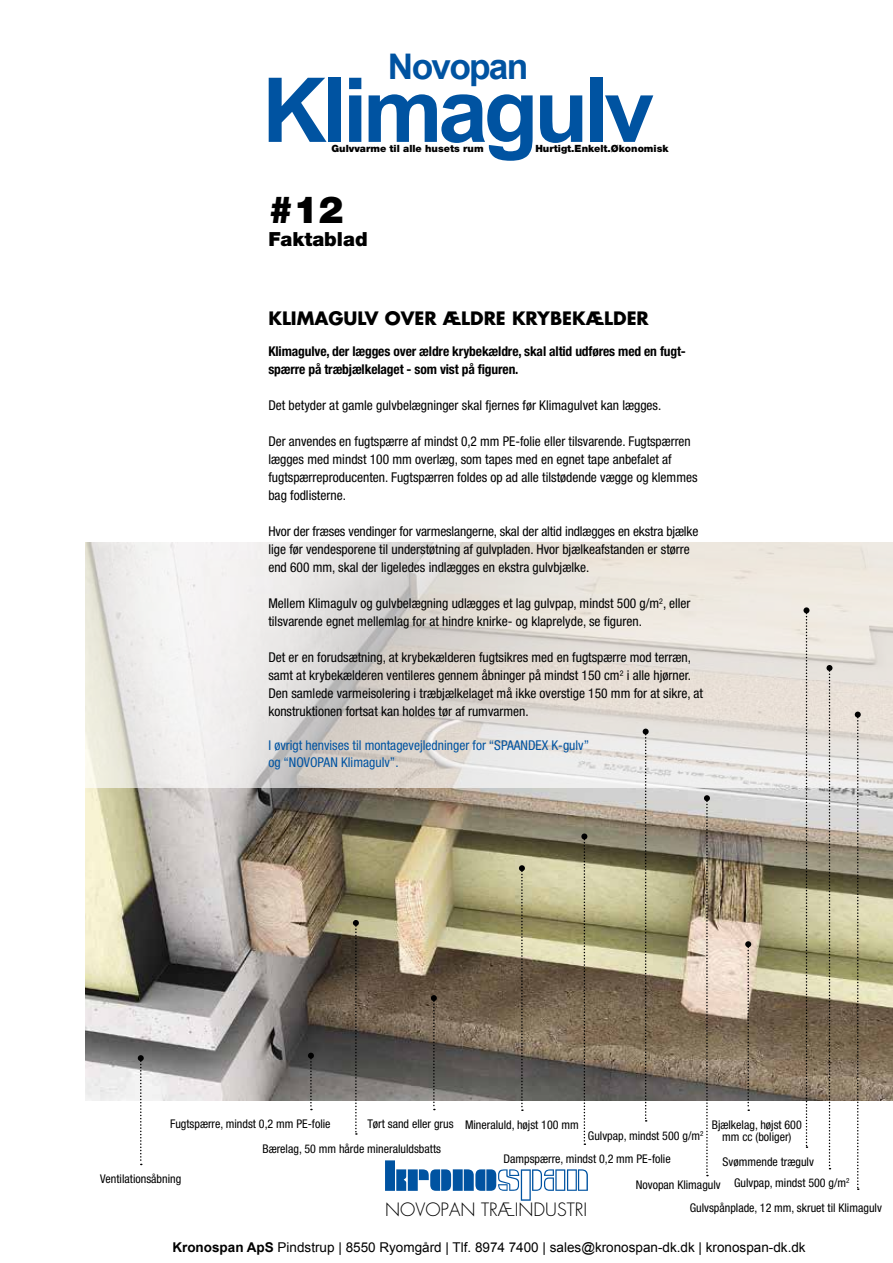
<style>
.page{position:relative;width:893px;height:1263px;background:#fff}
.page>*{position:absolute;margin:0;border:0;box-sizing:border-box;transform-origin:0 0}
.t1{font:700 89.55px "Arial";letter-spacing:-.05em;color:#0053a1}
.t2{font:900 37.5px "Helvetica Neue";color:#000}
.t3{font:700 35.25px "Arial";letter-spacing:-.05em;color:#0053a1}
.t4{font:900 19.5px "Helvetica Neue";color:#000}
.t5{font:700 18px "CK Futura";color:#000}
.t6{font:300 17.85px "CK Futura";color:#000}
.t7{font:condensed 13.5px/18px "Helvetica Neue";color:#000}
.t8{font:700 condensed 13.5px/18px "Helvetica Neue";letter-spacing:-.01em;color:#000}
.t9{font:13.5px "Arial";color:#000}
.t10{font:condensed 13.5px/16px "Helvetica Neue";color:#0053a1}
.t11{font:condensed 12px/24.5px "Helvetica Neue";color:#000}
.t12{font:900 9.9px "Helvetica Neue";color:#000}
.s1{font-weight:700}
</style>
<div class="page">
<img style="left:85px;top:788px;width:808px;height:313px">
<svg style="left:85px;top:542px;width:808px;height:246px"></svg>
<svg style="left:385px;top:1160px;width:203px;height:41px"></svg>
<svg style="left:803px;top:607px;width:6px;height:541px"></svg>
<svg style="left:745px;top:941px;width:6px;height:170px"></svg>
<svg style="left:826px;top:665px;width:6px;height:504px"></svg>
<svg style="left:855px;top:711px;width:6px;height:479px"></svg>
<svg style="left:138px;top:1055px;width:6px;height:110px"></svg>
<svg style="left:431px;top:995px;width:6px;height:115px"></svg>
<svg style="left:308px;top:1053px;width:6px;height:57px"></svg>
<svg style="left:353px;top:920px;width:6px;height:215px"></svg>
<svg style="left:519px;top:865px;width:6px;height:246px"></svg>
<svg style="left:643px;top:729px;width:6px;height:392px"></svg>
<svg style="left:581px;top:833px;width:6px;height:312px"></svg>
<svg style="left:704px;top:795px;width:6px;height:381px"></svg>
<h3 class="t3" style="left:388px;top:43px;width:142px">Novopan</h3>
<h1 class="t1" style="left:262px;top:51px;width:394px">Klimagulv</h1>
<p class="t12" style="left:331px;top:142px;width:154px">Gulvvarme til alle husets rum</p>
<p class="t12" style="left:535px;top:142px;width:135px">Hurtigt.Enkelt.Økonomisk</p>
<h2 class="t2" style="left:268px;top:187px;width:77px">#12</h2>
<h3 class="t4" style="left:268px;top:228px;width:101px">Faktablad</h3>
<h3 class="t5" style="left:268px;top:305px;width:382px">KLIMAGULV OVER ÆLDRE KRYBEKÆLDER</h3>
<p class="t8" style="left:268px;top:342px;width:419px">Klimagulve, der lægges over ældre krybekældre, skal altid udføres med en fugt&shy;spærre på træbjælkelaget - som vist på figuren.</p>
<p class="t7" style="left:268px;top:396px;width:394px">Det betyder at gamle gulvbelægninger skal fjernes før Klimagulvet kan lægges.</p>
<p class="t7" style="left:268px;top:432px;width:431px">Der anvendes en fugtspærre af mindst 0,2 mm PE-folie eller tilsvarende. Fugtspærren lægges med mindst 100 mm overlæg, som tapes med en egnet tape anbefalet af fugtspærreproducenten. Fugtspærren foldes op ad alle tilstødende vægge og klemmes bag fodlisterne.</p>
<p class="t7" style="left:268px;top:522px;width:432px">Hvor der fræses vendinger for varmeslangerne, skal der altid indlægges en ekstra bjælke lige før vendesporene til understøtning af gulvpladen. Hvor bjælkeafstanden er større end 600 mm, skal der ligeledes indlægges en ekstra gulvbjælke.</p>
<p class="t7" style="left:268px;top:594px;width:424px">Mellem Klimagulv og gulvbelægning udlægges et lag gulvpap, mindst 500 g/m<sup>2</sup>, eller tilsvarende egnet mellemlag for at hindre knirke- og klaprelyde, se figuren.</p>
<p class="t7" style="left:268px;top:648px;width:436px">Det er en forudsætning, at krybekælderen fugtsikres med en fugtspærre mod terræn, samt at krybekælderen ventileres gennem åbninger på mindst 150 cm<sup>2</sup> i alle hjørner.<br>Den samlede varmeisolering i træbjælkelaget må ikke overstige 150 mm for at sikre, at konstruktionen fortsat kan holdes tør af rumvarmen.</p>
<p class="t10" style="left:268px;top:737px;width:322px">I øvrigt henvises til montagevejledninger for “SPAANDEX K-gulv” og “NOVOPAN Klimagulv”.</p>
<p class="t11" style="left:170px;top:1112px;width:162px">Fugtspærre, mindst 0,2 mm PE-folie</p>
<p class="t11" style="left:262px;top:1112px;width:193px;text-indent:105px">Tørt sand eller grus<br>Bærelag, 50 mm hårde mineraluldsbatts</p>
<p class="t11" style="left:465px;top:1112px;width:115px">Mineraluld, højst 100 mm</p>
<p class="t11" style="left:712px;top:1118px;width:92px;line-height:12px;text-align:center">Bjælkelag, højst 600 mm cc (boliger)</p>
<p class="t11" style="left:503px;top:1123px;width:201px;line-height:23.4px;text-indent:84px">Gulvpap, mindst 500 g/m<sup>2<br></sup>Dampspærre, mindst 0,2 mm PE-folie</p>
<p class="t11" style="left:636px;top:1173px;width:86px">Novopan Klimagulv</p>
<p class="t11" style="left:723px;top:1149px;width:93px">Svømmende trægulv</p>
<p class="t11" style="left:100px;top:1166px;width:82px">Ventilationsåbning</p>
<p class="t11" style="left:690px;top:1171px;width:194px;text-indent:44px">Gulvpap, mindst 500 g/m<sup>2<br></sup>Gulvspånplade, 12 mm, skruet til Klimagulv</p>
<h3 class="t6" style="left:385px;top:1197px;width:204px">NOVOPAN TRÆINDUSTRI</h3>
<p class="t9" style="left:172px;top:1238px;width:635px"><span class="s1">Kronospan ApS</span> Pindstrup | 8550 Ryomgård | Tlf. 8974 7400 | sales@kronospan-dk.dk | kronospan-dk.dk</p>
</div>
